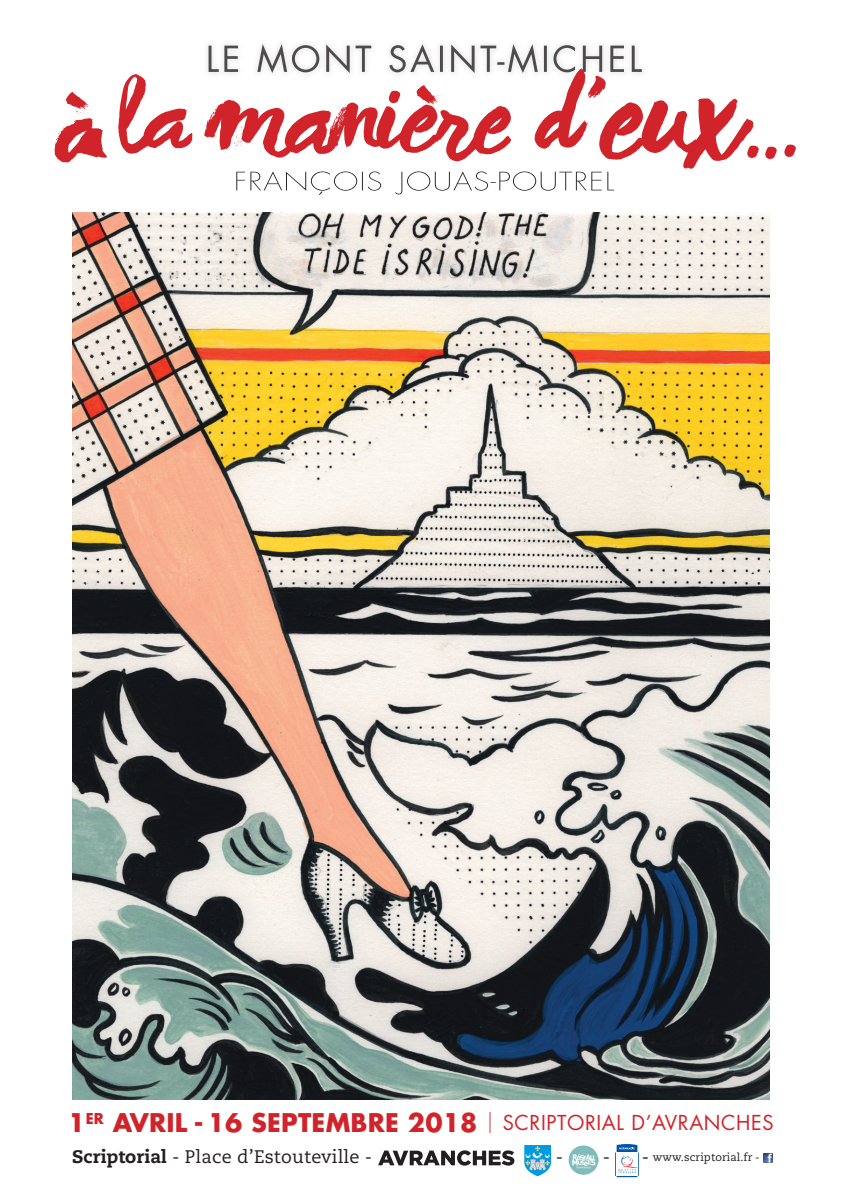
<style>
.page{position:relative;width:842px;height:1191px;background:#fff}
.page>*{position:absolute;margin:0;border:0;box-sizing:border-box;transform-origin:0 0}
.t1{font:700 25px "Futura Std";letter-spacing:.01em;color:#d1232a}
.t2{font:18.2px "Caecilia LT Std";letter-spacing:.01em;color:#231f20}
.t3{font:11px "Caecilia LT Std";letter-spacing:.01em;color:#231f20}
.s1{font-weight:400;font-size:20px}
.s2{font-weight:800}
.s3{font-size:18.2px}
</style>
<div class="page">
<img style="left:73px;top:212px;width:696px;height:887px">
<svg style="left:378px;top:1150px;width:136px;height:15px"></svg>
<svg style="left:524px;top:1145px;width:27px;height:32px"></svg>
<svg style="left:615px;top:1144px;width:24px;height:33px"></svg>
<img style="left:568px;top:1145px;width:31px;height:30px">
<svg style="left:763px;top:1153px;width:9px;height:9px"></svg>
<svg style="left:209px;top:44px;width:432px;height:25px"></svg>
<hr style="left:489px;top:1111px;width:2px;height:21px;background:#d1232a">
<svg style="left:236px;top:163px;width:461px;height:32px"></svg>
<svg style="left:55px;top:69px;width:741px;height:94px"></svg>
<p class="t1" style="left:68px;top:1106px;width:707px">1<sup>ER</sup> AVRIL -16 SEPTEMBRE 2018 <span class="s1">SCRIPTORIAL D’AVRANCHES</span></p>
<p class="t2" style="left:72px;top:1145px;width:302px"><span class="s2">Scriptorial</span> - Place d’Estouteville -</p>
<p class="t2" style="left:556px;top:1145px;width:56px">- -</p>
<p class="t3" style="left:642px;top:1151px;width:120px"><span class="s3">-</span> www.scriptorial.fr -</p>
</div>
